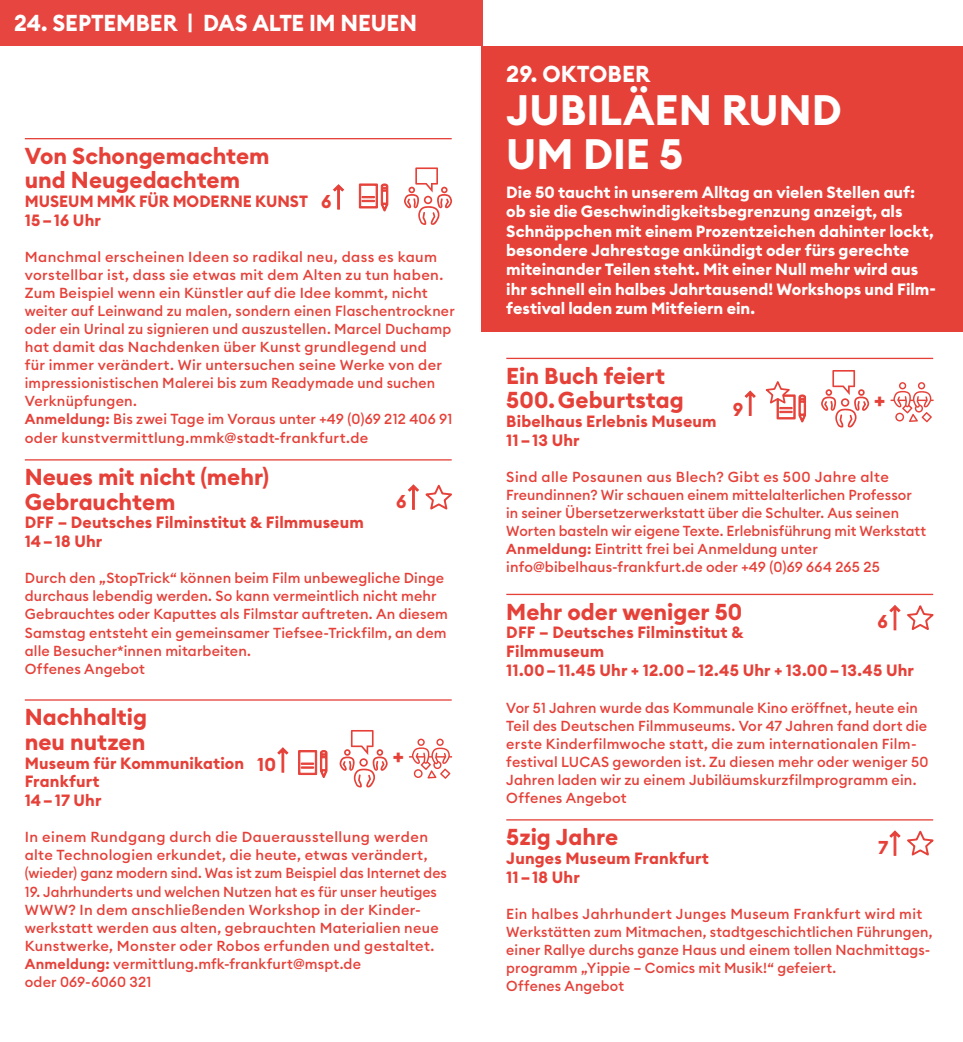
<style>
.page{position:relative;width:963px;height:1042px;background:#fff}
.page>*{position:absolute;margin:0;border:0;box-sizing:border-box;transform-origin:0 0}
.t1{font:700 42px/43.8px "Euclid Circular B";color:#fff}
.t2{font:700 22.75px/24.5px "Euclid Circular B";color:#e54139}
.t3{font:700 22.75px "Euclid Circular B";letter-spacing:-.005em;color:#fff}
.t4{font:700 18.38px "Euclid Circular B";color:#e54139}
.t5{font:700 16.1px/19.2px "Euclid Circular B";color:#fff}
.t6{font:700 16.1px/18.9px "Euclid Circular B";letter-spacing:.01em;color:#e54139}
.t7{font:500 14.35px/18px "Euclid Circular B";letter-spacing:.015em;color:#e54139}
.s1{font-size:18.38px}
.s2{font-weight:600}
</style>
<div class="page">
<hr style="left:25px;top:138px;width:426px;height:1px;background:#e54139">
<svg style="left:333px;top:184px;width:11px;height:25px"></svg>
<svg style="left:359px;top:184px;width:29px;height:27px"></svg>
<svg style="left:404px;top:167px;width:48px;height:58px"></svg>
<hr style="left:25px;top:459px;width:426px;height:1px;background:#e54139">
<svg style="left:408px;top:484px;width:44px;height:26px"></svg>
<hr style="left:25px;top:699px;width:426px;height:1px;background:#e54139">
<svg style="left:277px;top:747px;width:11px;height:25px"></svg>
<svg style="left:298px;top:750px;width:29px;height:28px"></svg>
<svg style="left:339px;top:730px;width:49px;height:58px"></svg>
<svg style="left:409px;top:738px;width:43px;height:41px"></svg>
<hr style="left:506px;top:358px;width:427px;height:1px;background:#e54139">
<svg style="left:744px;top:390px;width:11px;height:26px"></svg>
<svg style="left:765px;top:381px;width:40px;height:41px"></svg>
<svg style="left:821px;top:370px;width:48px;height:58px"></svg>
<svg style="left:890px;top:382px;width:43px;height:40px"></svg>
<hr style="left:506px;top:594px;width:427px;height:1px;background:#e54139">
<svg style="left:889px;top:605px;width:45px;height:26px"></svg>
<hr style="left:506px;top:819px;width:427px;height:1px;background:#e54139">
<svg style="left:889px;top:830px;width:45px;height:26px"></svg>
<div style="left:481px;top:46px;width:481px;height:286px;background:#e54139"></div>
<div style="left:0;top:0;width:482px;height:46px;background:#e64540"></div>
<h2 class="t3" style="left:14px;top:8px;width:404px">24. SEPTEMBER | DAS ALTE IM NEUEN</h2>
<h2 class="t2" style="left:25px;top:144px;width:246px">Von Schongemachtem und Neugedachtem</h2>
<p class="t6" style="left:25px;top:192px;width:308px">MUSEUM MMK FÜR MODERNE KUNST <span class="s1">6<br></span>15 – 16 Uhr</p>
<p class="t7" style="left:25px;top:248px;width:431px">Manchmal erscheinen Ideen so radikal neu, dass es kaum vorstellbar ist, dass sie etwas mit dem Alten zu tun haben.<br>Zum Beispiel wenn ein Künstler auf die Idee kommt, nicht weiter auf Leinwand zu malen, sondern einen Flaschentrockner oder ein Urinal zu signieren und auszustellen. Marcel Duchamp hat damit das Nachdenken über Kunst grundlegend und<br>für immer verändert. Wir untersuchen seine Werke von der impressionistischen Malerei bis zum Readymade und suchen Verknüpfungen.<br><span class="s2">Anmeldung:</span> Bis zwei Tage im Voraus unter +49 (0)69 212 406 91 oder kunstvermittlung.mmk@stadt-frankfurt.de</p>
<h2 class="t2" style="left:25px;top:465px;width:246px">Neues mit nicht (mehr)<br>Gebrauchtem</h2>
<p class="t4" style="left:396px;top:489px;width:12px">6</p>
<p class="t6" style="left:25px;top:513px;width:340px">DFF – Deutsches Filminstitut &amp; Filmmuseum<br>14 – 18 Uhr</p>
<p class="t7" style="left:25px;top:569px;width:424px">Durch den „StopTrick“ können beim Film unbewegliche Dinge durchaus lebendig werden. So kann vermeintlich nicht mehr Gebrauchtes oder Kaputtes als Filmstar auftreten. An diesem Samstag entsteht ein gemeinsamer Tiefsee-Trickfilm, an dem alle Besucher*innen mitarbeiten.<br>Offenes Angebot</p>
<h2 class="t2" style="left:25px;top:705px;width:124px">Nachhaltig neu nutzen</h2>
<p class="t4" style="left:257px;top:752px;width:20px">10</p>
<p class="t6" style="left:25px;top:753px;width:221px">Museum für Kommunikation</p>
<h2 class="t2" style="left:393px;top:743px;width:13px">+</h2>
<p class="t6" style="left:25px;top:772px;width:78px">Frankfurt<br>14 – 17 Uhr</p>
<p class="t7" style="left:25px;top:828px;width:423px">In einem Rundgang durch die Dauerausstellung werden alte Technologien erkundet, die heute, etwas verändert, (wieder) ganz modern sind. Was ist zum Beispiel das Internet des</p>
<p class="t7" style="left:25px;top:882px;width:415px">19. Jahrhunderts und welchen Nutzen hat es für unser heutiges WWW? In dem anschließenden Workshop in der Kinder&shy;werkstatt werden aus alten, gebrauchten Materialien neue Kunstwerke, Monster oder Robos erfunden und gestaltet.<br><span class="s2">Anmeldung:</span> vermittlung.mfk-frankfurt@mspt.de<br>oder 069-6060 321</p>
<h2 class="t3" style="left:506px;top:59px;width:145px">29. OKTOBER</h2>
<h1 class="t1" style="left:506px;top:89px;width:337px">JUBILÄEN RUND<br>UM DIE 5</h1>
<p class="t5" style="left:506px;top:183px;width:431px">Die 50 taucht in unserem Alltag an vielen Stellen auf: ob sie die Geschwindigkeitsbegrenzung anzeigt, als Schnäppchen mit einem Prozentzeichen dahinter lockt, besondere Jahrestage ankündigt oder fürs gerechte miteinander Teilen steht. Mit einer Null mehr wird aus ihr schnell ein halbes Jahrtausend! Workshops und Film&shy;festival laden zum Mitfeiern ein.</p>
<h2 class="t2" style="left:506px;top:363px;width:179px">Ein Buch feiert<br>500. Geburtstag</h2>
<h2 class="t2" style="left:874px;top:388px;width:13px">+</h2>
<p class="t4" style="left:732px;top:397px;width:12px">9</p>
<p class="t6" style="left:506px;top:412px;width:212px">Bibelhaus Erlebnis Museum<br>11 – 13 Uhr</p>
<p class="t7" style="left:506px;top:468px;width:421px">Sind alle Posaunen aus Blech? Gibt es 500 Jahre alte Freundinnen? Wir schauen einem mittelalterlichen Professor in seiner Übersetzerwerkstatt über die Schulter. Aus seinen Worten basteln wir eigene Texte. Erlebnisführung mit Werkstatt <span class="s2">Anmeldung:</span> Eintritt frei bei Anmeldung unter info@bibelhaus-frankfurt.de oder +49 (0)69 664 265 25</p>
<h2 class="t2" style="left:506px;top:599px;width:237px">Mehr oder weniger 50</h2>
<p class="t4" style="left:877px;top:610px;width:12px">6</p>
<p class="t6" style="left:506px;top:623px;width:409px">DFF – Deutsches Filminstitut &amp;<br>Filmmuseum<br>11.00 – 11.45 Uhr + 12.00 – 12.45 Uhr + 13.00 – 13.45 Uhr</p>
<p class="t7" style="left:506px;top:699px;width:423px">Vor 51 Jahren wurde das Kommunale Kino eröffnet, heute ein Teil des Deutschen Filmmuseums. Vor 47 Jahren fand dort die erste Kinderfilmwoche statt, die zum internationalen Film&shy;festival LUCAS geworden ist. Zu diesen mehr oder weniger 50<br>Jahren laden wir zu einem Jubiläumskurzfilmprogramm ein.<br>Offenes Angebot</p>
<h2 class="t2" style="left:506px;top:825px;width:114px">5zig Jahre</h2>
<p class="t4" style="left:877px;top:835px;width:12px">7</p>
<p class="t6" style="left:506px;top:849px;width:204px">Junges Museum Frankfurt<br>11 – 18 Uhr</p>
<p class="t7" style="left:506px;top:905px;width:427px">Ein halbes Jahrhundert Junges Museum Frankfurt wird mit Werkstätten zum Mitmachen, stadtgeschichtlichen Führungen, einer Rallye durchs ganze Haus und einem tollen Nachmittags&shy;programm „Yippie – Comics mit Musik!“ gefeiert.<br>Offenes Angebot</p>
</div>
